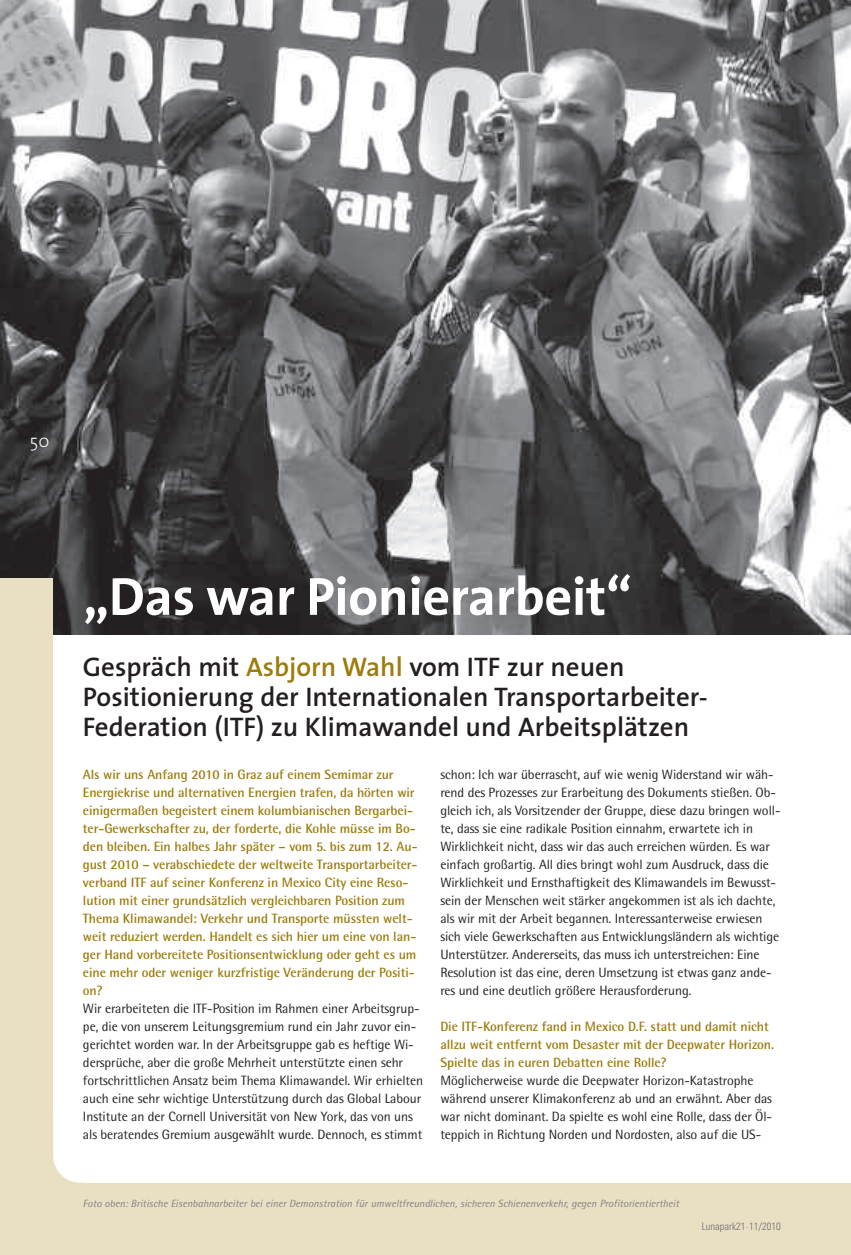
<style>
.page{position:relative;width:851px;height:1255px;background:#fff}
.page>*{position:absolute;margin:0;border:0;box-sizing:border-box;transform-origin:0 0}
.t1{font:700 54px "The Sans";letter-spacing:-.005em;color:#fff}
.t2{font:600 27px/30px "The Sans";color:#231f20}
.t3{font:300 18px "The Sans";color:#fff}
.t4{font:13.5px/18px "Rotis Semi Sans";letter-spacing:-.005em;color:#231f20}
.t5{font:700 13.5px/18px "Rotis Semi Sans";letter-spacing:-.005em;color:#9c7c0c}
.t6{font:italic 10.5px "Rotis Semi Sans";color:#808285}
.t7{font:300 condensed 10.5px "Univers";color:#6c6d70}
.s1{color:#9c7c0c}
</style>
<div class="page">
<div style="left:0;top:0;width:850px;height:1254px;background:#e9dfc3"></div>
<div style="left:53px;top:634px;width:797px;height:548px;background:#fff"></div>
<img style="left:0;top:0;width:850px;height:634px">
<div style="left:0;top:578px;width:53px;height:72px;background:#e9dfc3"></div>
<h3 class="t3" style="left:30px;top:433px;width:21px">50</h3>
<h1 class="t1" style="left:83px;top:575px;width:550px">„Das war Pionierarbeit“</h1>
<h2 class="t2" style="left:83px;top:654px;width:626px">Gespräch mit <span class="s1">Asbjorn Wahl</span> vom ITF zur neuen<br>Positionierung der Internationalen Transportarbeiter-<br>Federation (ITF) zu Klimawandel und Arbeitsplätzen</h2>
<p class="t5" style="left:83px;top:767px;width:336px">Als wir uns Anfang 2010 in Graz auf einem Semimar zur Energiekrise und alternativen Energien trafen, da hörten wir einigermaßen begeistert einem kolumbianischen Bergarbei&shy;ter-Gewerkschafter zu, der forderte, die Kohle müsse im Bo&shy;den bleiben. Ein halbes Jahr später – vom 5. bis zum 12. Au&shy;gust 2010 – verabschiedete der weltweite Transportarbeiter&shy;verband ITF auf seiner Konferenz in Mexico City eine Reso&shy;lution mit einer grundsätzlich vergleichbaren Position zum Thema Klimawandel: Verkehr und Transporte müssten welt&shy;weit reduziert werden. Handelt es sich hier um eine von lan&shy;ger Hand vorbereitete Positionsentwicklung oder geht es um eine mehr oder weniger kurzfristige Veränderung der Positi&shy;on?</p>
<p class="t4" style="left:83px;top:1001px;width:342px">Wir erarbeiteten die ITF-Position im Rahmen einer Arbeitsgrup&shy;pe, die von unserem Leitungsgremium rund ein Jahr zuvor ein&shy;gerichtet worden war. In der Arbeitsgruppe gab es heftige Wi&shy;dersprüche, aber die große Mehrheit unterstützte einen sehr fortschrittlichen Ansatz beim Thema Klimawandel. Wir erhielten auch eine sehr wichtige Unterstützung durch das Global Labour Institute an der Cornell Universität von New York, das von uns als beratendes Gremium ausgewählt wurde. Dennoch, es stimmt</p>
<p class="t4" style="left:440px;top:767px;width:341px">schon: Ich war überrascht, auf wie wenig Widerstand wir wäh&shy;rend des Prozesses zur Erarbeitung des Dokuments stießen. Ob&shy;gleich ich, als Vorsitzender der Gruppe, diese dazu bringen woll&shy;te, dass sie eine radikale Position einnahm, erwartete ich in Wirklichkeit nicht, dass wir das auch erreichen würden. Es war einfach großartig. All dies bringt wohl zum Ausdruck, dass die Wirklichkeit und Ernsthaftigkeit des Klimawandels im Bewusst&shy;sein der Menschen weit stärker angekommen ist als ich dachte, als wir mit der Arbeit begannen. Interessanterweise erwiesen sich viele Gewerkschaften aus Entwicklungsländern als wichtige Unterstützer. Andererseits, das muss ich unterstreichen: Eine Resolution ist das eine, deren Umsetzung ist etwas ganz ande&shy;res und eine deutlich größere Herausforderung.</p>
<p class="t5" style="left:440px;top:1019px;width:335px">Die ITF-Konferenz fand in Mexico D.F. statt und damit nicht allzu weit entfernt vom Desaster mit der Deepwater Horizon.<br>Spielte das in euren Debatten eine Rolle?</p>
<p class="t4" style="left:440px;top:1073px;width:333px">Möglicherweise wurde die Deepwater Horizon-Katastrophe während unserer Klimakonferenz ab und an erwähnt. Aber das war nicht dominant. Da spielte es wohl eine Rolle, dass der Öl&shy;teppich in Richtung Norden und Nordosten, also auf die US-</p>
<p class="t6" style="left:83px;top:1199px;width:597px">Foto oben: Britische Eisenbahnarbeiter bei einer Demonstration für umweltfreundlichen, sicheren Schienenverkehr, gegen Profitorientiertheit</p>
<p class="t7" style="left:701px;top:1222px;width:80px">Lunapark21·11/2010</p>
</div>
